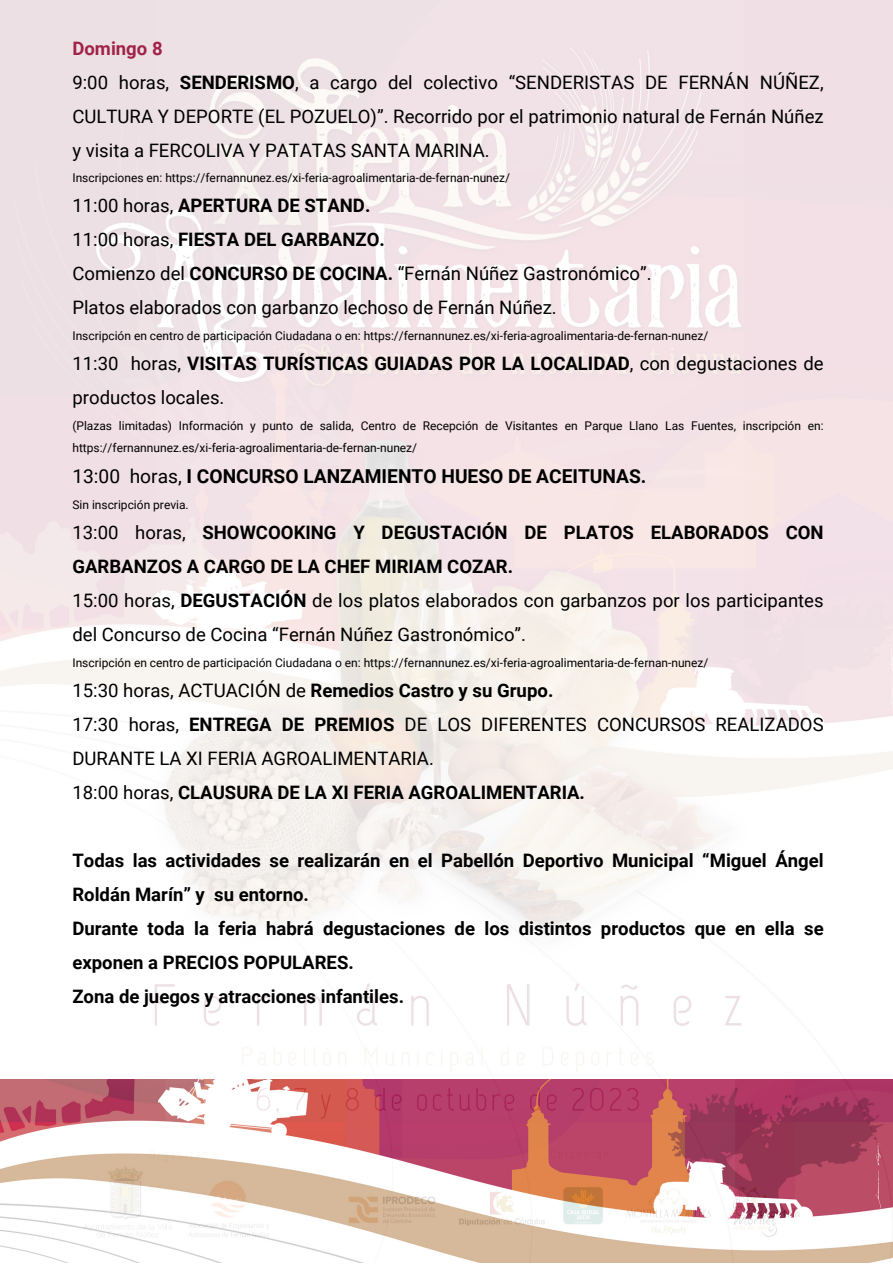
<style>
.page{position:relative;width:893px;height:1264px;background:#fff}
.page>*{position:absolute;margin:0;border:0;box-sizing:border-box;transform-origin:0 0}
.t1{font:700 19.2px "Roboto";color:#000}
.t2{font:18.6px/33.9px "Roboto";color:#000}
.t3{font:700 18.6px/33.9px "Roboto";color:#000}
.t4{font:700 18.6px "Roboto";color:#a12349}
.t5{font:12px/22px "Roboto";color:#000}
.s1{font-weight:700}
.s2{font-weight:400}
</style>
<div class="page">
<img style="left:0;top:0;width:892px;height:1262px">
<p class="t4" style="left:72px;top:37px;width:92px">Domingo 8</p>
<p class="t2" style="left:72px;top:65px;width:752px;text-align:justify">9:00 horas, <span class="s1">SENDERISMO</span>, a cargo del colectivo “SENDERISTAS DE FERNÁN NÚÑEZ, CULTURA Y DEPORTE (EL POZUELO)”. Recorrido por el patrimonio natural de Fernán Núñez y visita a FERCOLIVA Y PATATAS SANTA MARINA.</p>
<p class="t5" style="left:72px;top:167px;width:439px">Inscripciones en: https://fernannunez.es/xi-feria-agroalimentaria-de-fernan-nunez/</p>
<p class="t3" style="left:72px;top:189px;width:299px"><span class="s2">11:00 horas,</span> APERTURA DE STAND.</p>
<p class="t3" style="left:72px;top:223px;width:314px"><span class="s2">11:00 horas,</span> FIESTA DEL GARBANZO.</p>
<p class="t2" style="left:72px;top:257px;width:580px">Comienzo del <span class="s1">CONCURSO DE COCINA.</span> “Fernán Núñez Gastronómico”.</p>
<p class="t2" style="left:72px;top:291px;width:486px">Platos elaborados con garbanzo lechoso de Fernán Núñez.</p>
<p class="t5" style="left:72px;top:325px;width:637px">Inscripción en centro de participación Ciudadana o en: https://fernannunez.es/xi-feria-agroalimentaria-de-fernan-nunez/</p>
<p class="t2" style="left:72px;top:347px;width:752px">11:30 horas, <span class="s1">VISITAS TURÍSTICAS GUIADAS POR LA LOCALIDAD</span>, con degustaciones de productos locales.</p>
<p class="t5" style="left:72px;top:415px;width:752px">(Plazas limitadas) Información y punto de salida, Centro de Recepción de Visitantes en Parque Llano Las Fuentes, inscripción en: https://fernannunez.es/xi-feria-agroalimentaria-de-fernan-nunez/</p>
<p class="t1" style="left:72px;top:465px;width:575px"><span class="s2">13:00 horas,</span> I CONCURSO LANZAMIENTO HUESO DE ACEITUNAS.</p>
<p class="t5" style="left:72px;top:494px;width:118px">Sin inscripción previa.</p>
<p class="t3" style="left:72px;top:516px;width:752px"><span class="s2">13:00 horas,</span> SHOWCOOKING Y DEGUSTACIÓN DE PLATOS ELABORADOS CON<br>GARBANZOS A CARGO DE LA CHEF MIRIAM COZAR.</p>
<p class="t2" style="left:72px;top:584px;width:752px">15:00 horas, <span class="s1">DEGUSTACIÓN</span> de los platos elaborados con garbanzos por los participantes del Concurso de Cocina “Fernán Núñez Gastronómico”.</p>
<p class="t5" style="left:72px;top:652px;width:637px">Inscripción en centro de participación Ciudadana o en: https://fernannunez.es/xi-feria-agroalimentaria-de-fernan-nunez/</p>
<p class="t3" style="left:72px;top:674px;width:482px"><span class="s2">15:30 horas, ACTUACIÓN de</span> Remedios Castro y su Grupo.</p>
<p class="t2" style="left:72px;top:708px;width:752px">17:30 horas, <span class="s1">ENTREGA DE PREMIOS</span> DE LOS DIFERENTES CONCURSOS REALIZADOS<br>DURANTE LA XI FERIA AGROALIMENTARIA.</p>
<p class="t3" style="left:72px;top:776px;width:514px"><span class="s2">18:00 horas,</span> CLAUSURA DE LA XI FERIA AGROALIMENTARIA.</p>
<p class="t3" style="left:72px;top:844px;width:752px">Todas las actividades se realizarán en el Pabellón Deportivo Municipal “Miguel Ángel<br>Roldán Marín” y su entorno.</p>
<p class="t3" style="left:72px;top:911px;width:752px">Durante toda la feria habrá degustaciones de los distintos productos que en ella se exponen a PRECIOS POPULARES.</p>
<p class="t3" style="left:72px;top:979px;width:333px">Zona de juegos y atracciones infantiles.</p>
</div>
